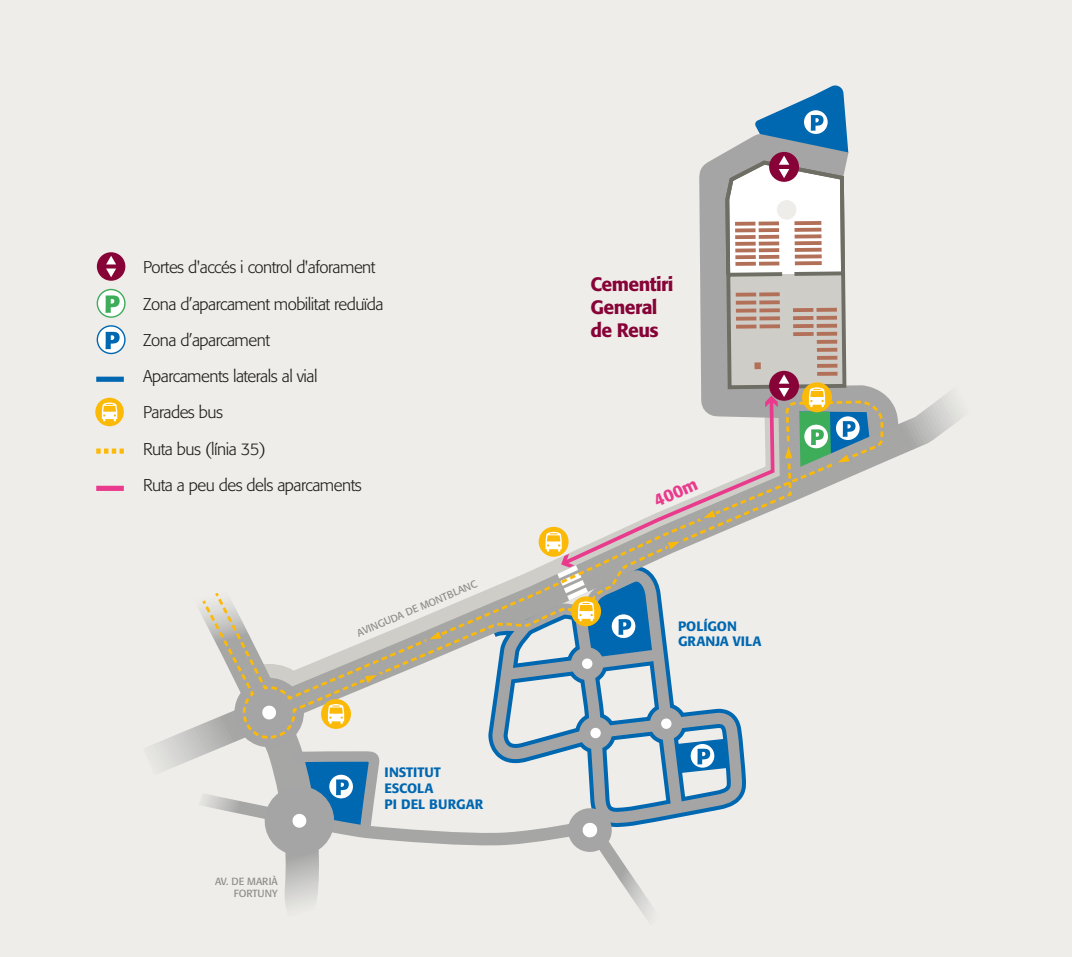
<style>
.page{position:relative;width:1072px;height:957px;background:#fff}
.page>*{position:absolute;margin:0;border:0;box-sizing:border-box;transform-origin:0 0}
.t1{font:500 19.35px/23.2px "Formata";letter-spacing:-.03em;color:#870337}
.t2{font:500 17.32px "Formata";color:#e93a8d}
.t3{font:300 16.88px/36.2px "Formata";letter-spacing:-.03em;color:#1d1d1b}
.t4{font:500 13.5px/16px "Formata";color:#0067b1}
.t5{font:10.35px/12.4px "Formata";color:#8e8c8a;text-align:right}
</style>
<div class="page">
<div style="left:0;top:0;width:1071px;height:957px;background:#efede9"></div>
<svg style="left:150px;top:387px;width:813px;height:384px"></svg>
<svg style="left:189px;top:575px;width:101px;height:196px"></svg>
<svg style="left:199px;top:804px;width:454px;height:116px"></svg>
<svg style="left:485px;top:773px;width:261px;height:56px"></svg>
<svg style="left:557px;top:806px;width:64px;height:55px"></svg>
<svg style="left:385px;top:700px;width:100px;height:12px"></svg>
<svg style="left:290px;top:399px;width:594px;height:301px"></svg>
<svg style="left:420px;top:627px;width:25px;height:16px"></svg>
<svg style="left:200px;top:589px;width:185px;height:286px"></svg>
<svg style="left:485px;top:85px;width:385px;height:688px"></svg>
<div style="left:95px;top:398px;width:29px;height:28px;background:#fbb908;border-radius:50%"></div>
<svg style="left:102px;top:402px;width:15px;height:20px"></svg>
<svg style="left:97px;top:289px;width:29px;height:29px"></svg>
<svg style="left:105px;top:295px;width:15px;height:18px"></svg>
<svg style="left:97px;top:325px;width:29px;height:29px"></svg>
<svg style="left:105px;top:332px;width:15px;height:17px"></svg>
<div style="left:97px;top:252px;width:28px;height:29px;background:#870337;border-radius:50%"></div>
<svg style="left:106px;top:256px;width:10px;height:21px"></svg>
<div style="left:96px;top:377px;width:28px;height:5px;background:#0067b1"></div>
<svg style="left:96px;top:448px;width:28px;height:6px"></svg>
<div style="left:96px;top:486px;width:28px;height:5px;background:#e93a8d"></div>
<p class="t3" style="left:143px;top:249px;width:242px">Portes d'accés i control d'aforament<br>Zona d’aparcament mobilitat reduïda<br>Zona d’aparcament<br>Aparcaments laterals al vial<br>Parades bus<br>Ruta bus (línia 35)<br>Ruta a peu des dels aparcaments</p>
<p class="t5" style="left:355px;top:628px;width:130px;rotate:-23deg">AVINGUDA DE MONTBLANC</p>
<p class="t5" style="left:215px;top:875px;width:64px">AV. DE MARIÀ<br>FORTUNY</p>
<p class="t4" style="left:384px;top:764px;width:100px">INSTITUT<br>ESCOLA<br>PI DEL BURGAR</p>
<p class="t1" style="left:590px;top:272px;width:84px">Cementiri<br>General de Reus</p>
<p class="t2" style="left:650px;top:492px;width:48px;rotate:-24deg">400m</p>
<p class="t4" style="left:678px;top:617px;width:85px">POLÍGON<br>GRANJA VILA</p>
</div>
